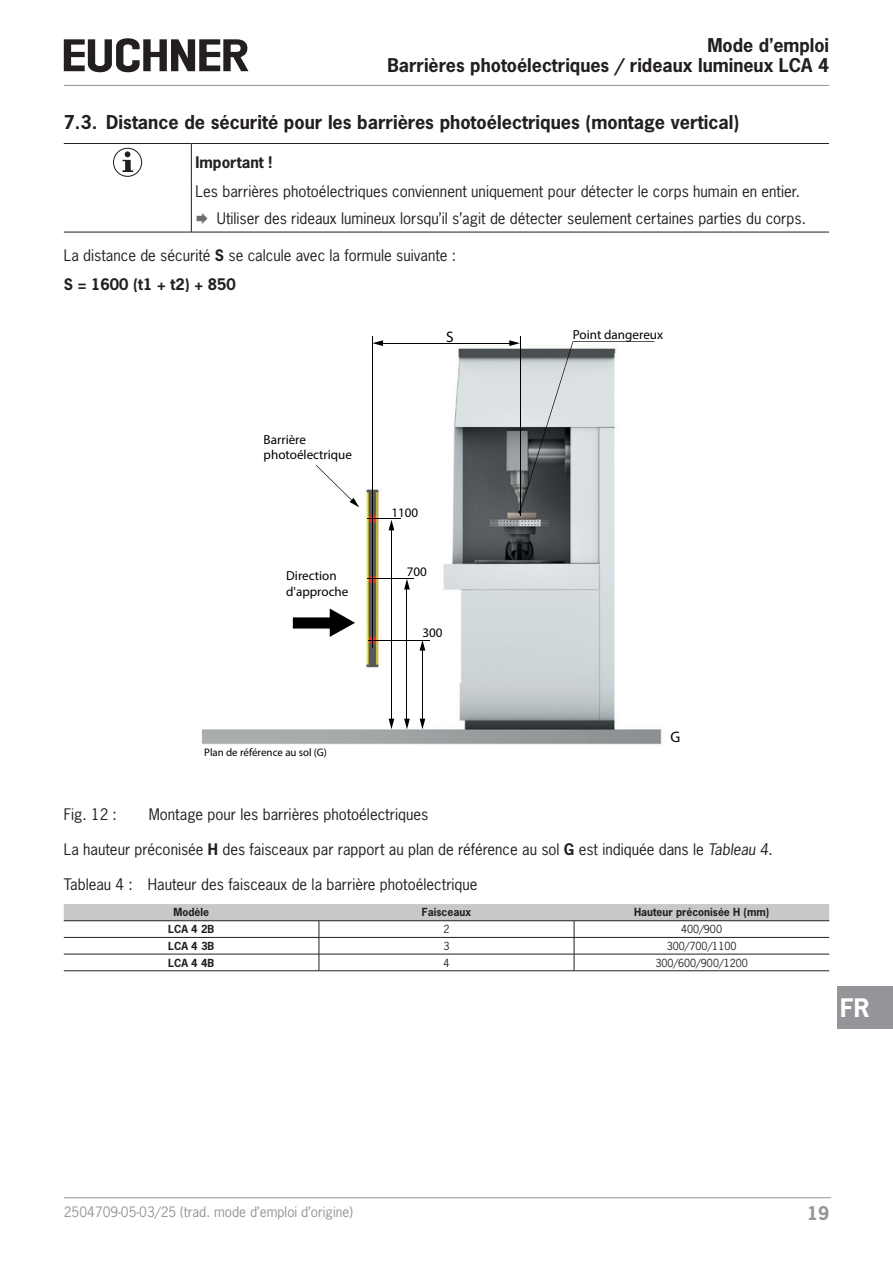
<style>
.page{position:relative;width:893px;height:1263px;background:#fff}
.page>*{position:absolute;margin:0;border:0;box-sizing:border-box;transform-origin:0 0}
.t1{font:700 24px "News Gothic Std";color:#fff}
.t2{font:700 18px "News Gothic Std";color:#231f20}
.t3{font:700 17.85px/20.2px "News Gothic Std";color:#231f20;text-align:right}
.t4{font:700 17.85px "News Gothic Std";color:#939598}
.t5{font:700 15.3px "News Gothic BT";color:#000001}
.t6{font:600 15.3px "News Gothic BT";color:#000001}
.paragraph{font:15px "News Gothic Std";color:#231f20}
.paragraph-2{font:700 15px "News Gothic Std";color:#231f20}
.tableheadleft{font:700 15px "News Gothic Std";color:#231f20}
.t7{font:13.5px "News Gothic Std";color:#939598}
.t8{font:600 13.05px/15.8px "News Gothic BT";color:#000001}
.t9{font:600 10.95px "News Gothic BT";color:#000001}
.tablebodycentred{font:10.5px "News Gothic Std";color:#231f20}
.tableheadcentered{font:700 10.5px "News Gothic Std";color:#231f20}
.tablebodycentred-2{font:700 10.5px "News Gothic Std";color:#231f20}
.s1{color:#6c6d70}
.s2{font-weight:700}
.s3{font-style:italic}
</style>
<div class="page">
<hr style="left:64px;top:85px;width:765px;height:1px;background:#939598">
<hr style="left:64px;top:1197px;width:767px;height:1px;background:#939598">
<svg style="left:64px;top:38px;width:184px;height:34px"></svg>
<div style="left:838px;top:986px;width:55px;height:43px;background:#939598"></div>
<hr style="left:64px;top:143px;width:127px;height:1px;background:#231f20">
<hr style="left:191px;top:143px;width:638px;height:1px;background:#231f20">
<hr style="left:191px;top:144px;width:1px;height:37px;background:#231f20">
<hr style="left:191px;top:181px;width:1px;height:51px;background:#231f20">
<hr style="left:64px;top:232px;width:127px;height:1px;background:#231f20">
<hr style="left:191px;top:232px;width:638px;height:1px;background:#231f20">
<svg style="left:113px;top:148px;width:29px;height:29px"></svg>
<svg style="left:122px;top:151px;width:11px;height:21px"></svg>
<img style="left:201px;top:336px;width:461px;height:409px">
<hr style="left:381px;top:343px;width:130px;height:1px;background:#000001">
<svg style="left:373px;top:340px;width:10px;height:6px"></svg>
<hr style="left:372px;top:337px;width:1px;height:311px;background:#000001">
<hr style="left:520px;top:337px;width:1px;height:179px;background:#000001">
<svg style="left:509px;top:340px;width:146px;height:174px"></svg>
<svg style="left:293px;top:608px;width:62px;height:29px"></svg>
<svg style="left:316px;top:465px;width:43px;height:42px"></svg>
<hr style="left:391px;top:528px;width:1px;height:193px;background:#000001">
<svg style="left:389px;top:520px;width:5px;height:10px"></svg>
<svg style="left:389px;top:719px;width:5px;height:10px"></svg>
<hr style="left:368px;top:519px;width:33px;height:1px;background:#000001">
<hr style="left:406px;top:587px;width:1px;height:134px;background:#000001">
<svg style="left:404px;top:580px;width:6px;height:9px"></svg>
<svg style="left:404px;top:719px;width:6px;height:10px"></svg>
<hr style="left:368px;top:579px;width:46px;height:1px;background:#000001">
<hr style="left:422px;top:649px;width:1px;height:72px;background:#000001">
<svg style="left:420px;top:641px;width:5px;height:9px"></svg>
<svg style="left:420px;top:719px;width:5px;height:10px"></svg>
<hr style="left:368px;top:640px;width:62px;height:1px;background:#000001">
<svg style="left:64px;top:904px;width:765px;height:66px"></svg>
<hr style="left:64px;top:920px;width:255px;height:1px;background:#231f20">
<hr style="left:319px;top:920px;width:255px;height:1px;background:#231f20">
<hr style="left:574px;top:920px;width:255px;height:1px;background:#231f20">
<hr style="left:64px;top:937px;width:255px;height:1px;background:#231f20">
<hr style="left:319px;top:937px;width:255px;height:1px;background:#231f20">
<hr style="left:574px;top:937px;width:255px;height:1px;background:#231f20">
<hr style="left:64px;top:954px;width:255px;height:1px;background:#231f20">
<hr style="left:319px;top:954px;width:255px;height:1px;background:#231f20">
<hr style="left:574px;top:954px;width:255px;height:1px;background:#231f20">
<hr style="left:64px;top:970px;width:255px;height:1px;background:#231f20">
<hr style="left:319px;top:970px;width:255px;height:1px;background:#231f20">
<hr style="left:574px;top:970px;width:255px;height:1px;background:#231f20">
<p class="t3" style="left:387px;top:34px;width:443px">Mode d’emploi<br>Barrières photoélectriques / rideaux lumineux LCA 4</p>
<p class="t2" style="left:64px;top:110px;width:677px">7.3. Distance de sécurité pour les barrières photoélectriques (montage vertical)</p>
<p class="tableheadleft" style="left:196px;top:153px;width:78px">Important !</p>
<p class="paragraph" style="left:196px;top:182px;width:606px">Les barrières photoélectriques conviennent uniquement pour détecter le corps humain en entier.</p>
<p class="paragraph" style="left:196px;top:208px;width:612px"><span class="s1">◻</span> Utiliser des rideaux lumineux lorsqu’il s’agit de détecter seulement certaines parties du corps.</p>
<p class="paragraph" style="left:64px;top:246px;width:394px">La distance de sécurité <span class="s2">S</span> se calcule avec la formule suivante :</p>
<p class="paragraph-2" style="left:64px;top:274px;width:173px">S = 1600 (t1 + t2) + 850</p>
<p class="t8" style="left:264px;top:431px;width:90px">Barrière photoélectrique</p>
<p class="t8" style="left:286px;top:567px;width:64px">Direction d'approche</p>
<p class="t6" style="left:446px;top:327px;width:9px">S</p>
<p class="t8" style="left:573px;top:326px;width:92px">Point dangereux</p>
<p class="t8" style="left:391px;top:504px;width:28px">1100</p>
<p class="t8" style="left:407px;top:563px;width:22px">700</p>
<p class="t8" style="left:422px;top:624px;width:22px">300</p>
<p class="t9" style="left:204px;top:746px;width:124px">Plan de référence au sol (G)</p>
<p class="t5" style="left:670px;top:727px;width:11px">G</p>
<p class="paragraph" style="left:64px;top:804px;width:55px">Fig. 12 :</p>
<p class="paragraph" style="left:149px;top:804px;width:281px">Montage pour les barrières photoélectriques</p>
<p class="paragraph" style="left:64px;top:839px;width:711px">La hauteur préconisée <span class="s2">H</span> des faisceaux par rapport au plan de référence au sol <span class="s2">G</span> est indiquée dans le <span class="s3">Tableau 4</span>.</p>
<p class="paragraph" style="left:64px;top:874px;width:415px">Tableau 4 : Hauteur des faisceaux de la barrière photoélectrique</p>
<p class="tableheadcentered" style="left:173px;top:905px;width:37px">Modèle</p>
<p class="tableheadcentered" style="left:422px;top:905px;width:51px">Faisceaux</p>
<p class="tableheadcentered" style="left:634px;top:905px;width:137px">Hauteur préconisée H (mm)</p>
<p class="tablebodycentred-2" style="left:168px;top:922px;width:48px">LCA 4 2B</p>
<p class="tablebodycentred" style="left:443px;top:922px;width:8px">2</p>
<p class="tablebodycentred" style="left:681px;top:922px;width:42px">400/900</p>
<p class="tablebodycentred-2" style="left:168px;top:939px;width:48px">LCA 4 3B</p>
<p class="tablebodycentred" style="left:443px;top:939px;width:8px">3</p>
<p class="tablebodycentred" style="left:667px;top:939px;width:71px">300/700/1100</p>
<p class="tablebodycentred-2" style="left:168px;top:955px;width:48px">LCA 4 4B</p>
<p class="tablebodycentred" style="left:443px;top:956px;width:8px">4</p>
<p class="tablebodycentred" style="left:655px;top:956px;width:94px">300/600/900/1200</p>
<h1 class="t1" style="left:840px;top:992px;width:31px">FR</h1>
<p class="t7" style="left:64px;top:1203px;width:291px">2504709-05-03/25 (trad. mode d’emploi d’origine)</p>
<p class="t4" style="left:807px;top:1201px;width:24px">19</p>
</div>
